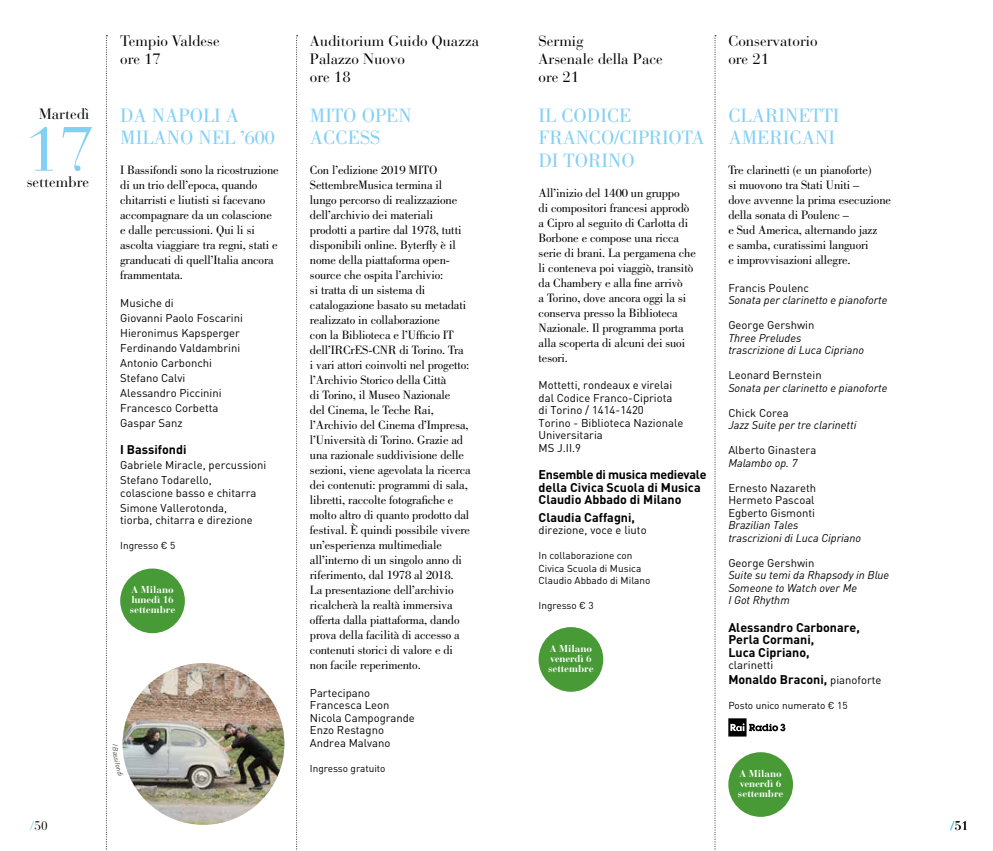
<style>
.page{position:relative;width:993px;height:851px;background:#fff}
.page>*{position:absolute;margin:0;border:0;box-sizing:border-box;transform-origin:0 0}
.t1{font:62.5px "Bauer Bodoni Std";color:#83d0f5}
.t2{font:20px/22.5px "Bodoni Std";color:#83d0f5}
.t3{font:15px/17.5px "Bauer Bodoni Std";color:#000}
.t4{font:12.5px/15px "Bodoni Std";letter-spacing:-.01em;color:#000}
.t5{font:700 12.5px/12.5px "DIN Pro";color:#000}
.t6{font:12.5px "Bauer Bodoni Std";color:#000;scale:.95 1}
.t7{font:11.25px/12.5px "DIN Pro";color:#000}
.t8{font:italic 11.25px/12.5px "DIN Pro";color:#000}
.t9{font:10px/12.5px "DIN Pro";color:#000}
.t10{font:700 10px/10px "Bauer Bodoni Std";color:#fff}
.s1{color:#83d0f5}
.s2{font-weight:400;font-size:11.25px}
.s3{color:#34bbda}
</style>
<div class="page">
<svg style="left:296px;top:35px;width:1px;height:816px"></svg>
<svg style="left:714px;top:35px;width:1px;height:816px"></svg>
<svg style="left:106px;top:35px;width:1px;height:816px"></svg>
<div style="left:120px;top:568px;width:65px;height:65px;background:#479a36;border-radius:50%"></div>
<img style="left:122px;top:663px;width:162px;height:161px;border-radius:81px">
<div style="left:538px;top:627px;width:65px;height:64px;background:#479a36;border-radius:50%"></div>
<div style="left:728px;top:752px;width:64px;height:64px;background:#479a36;border-radius:50%"></div>
<svg style="left:728px;top:718px;width:57px;height:18px"></svg>
<p class="t3" style="left:39px;top:106px;width:51px">Martedì</p>
<h1 class="t1" style="left:25px;top:112px;width:71px">17</h1>
<p class="t3" style="left:27px;top:173px;width:64px">settembre</p>
<p class="t3" style="left:120px;top:33px;width:101px">Tempio Valdese ore 17</p>
<h2 class="t2" style="left:120px;top:104px;width:156px">DA NAPOLI A<br>MILANO NEL ’600</h2>
<p class="t4" style="left:120px;top:162px;width:160px">I Bassifondi sono la ricostruzione di un trio dell’epoca, quando chitarristi e liutisti si facevano accompagnare da un colascione e dalle percussioni. Qui li si ascolta viaggiare tra regni, stati e granducati di quell’Italia ancora frammentata.</p>
<p class="t7" style="left:120px;top:294px;width:124px;line-height:15px">Musiche di<br>Giovanni Paolo Foscarini<br>Hieronimus Kapsperger<br>Ferdinando Valdambrini<br>Antonio Carbonchi<br>Stefano Calvi<br>Alessandro Piccinini<br>Francesco Corbetta<br>Gaspar Sanz</p>
<p class="t5" style="left:120px;top:443px;width:68px">I Bassifondi</p>
<p class="t7" style="left:120px;top:457px;width:148px;line-height:15px">Gabriele Miracle, percussioni<br>Stefano Todarello,</p>
<p class="t7" style="left:120px;top:484px;width:138px;line-height:15px">colascione basso e chitarra<br>Simone Vallerotonda,</p>
<p class="t7" style="left:120px;top:513px;width:134px">tiorba, chitarra e direzione</p>
<p class="t9" style="left:120px;top:539px;width:57px">Ingresso € 5</p>
<p class="t10" style="left:130px;top:584px;width:47px">A Milano lunedì 16 settembre</p>
<p class="t6" style="left:30px;top:817px;width:20px"><span class="s1">/</span>50</p>
<p class="t3" style="left:310px;top:33px;width:171px">Auditorium Guido Quazza<br>Palazzo Nuovo<br>ore 18</p>
<h2 class="t2" style="left:310px;top:104px;width:103px">MITO OPEN<br>ACCESS</h2>
<p class="t4" style="left:310px;top:162px;width:162px">Con l’edizione 2019 MITO<br>SettembreMusica termina il lungo percorso di realizzazione dell’archivio dei materiali prodotti a partire dal 1978, tutti disponibili online. Byterfly è il nome della piattaforma open&shy;source che ospita l’archivio:<br>si tratta di un sistema di catalogazione basato su metadati realizzato in collaborazione<br>con la Biblioteca e l’Ufficio IT dell’IRCrES-CNR di Torino. Tra<br>i vari attori coinvolti nel progetto: l’Archivio Storico della Città<br>di Torino, il Museo Nazionale<br>del Cinema, le Teche Rai, l’Archivio del Cinema d’Impresa, l’Università di Torino. Grazie ad una razionale suddivisione delle sezioni, viene agevolata la ricerca dei contenuti: programmi di sala, libretti, raccolte fotografiche e molto altro di quanto prodotto dal festival. È quindi possibile vivere un’esperienza multimediale all’interno di un singolo anno di riferimento, dal 1978 al 2018.<br>La presentazione dell’archivio ricalcherà la realtà immersiva offerta dalla piattaforma, dando prova della facilità di accesso a contenuti storici di valore e di non facile reperimento.</p>
<p class="t7" style="left:310px;top:686px;width:106px">Partecipano<br>Francesca Leon<br>Nicola Campogrande<br>Enzo Restagno<br>Andrea Malvano</p>
<p class="t9" style="left:310px;top:761px;width:77px">Ingresso gratuito</p>
<p class="t3" style="left:538px;top:33px;width:126px">Sermig<br>Arsenale della Pace ore 21</p>
<h2 class="t2" style="left:538px;top:104px;width:168px">IL CODICE<br>FRANCO/CIPRIOTA<br>DI TORINO</h2>
<p class="t4" style="left:538px;top:185px;width:159px">All’inizio del 1400 un gruppo<br>di compositori francesi approdò a Cipro al seguito di Carlotta di<br>Borbone e compose una ricca serie di brani. La pergamena che li conteneva poi viaggiò, transitò da Chambery e alla fine arrivò<br>a Torino, dove ancora oggi la si conserva presso la Biblioteca<br>Nazionale. Il programma porta alla scoperta di alcuni dei suoi tesori.</p>
<p class="t7" style="left:538px;top:378px;width:146px">Mottetti, rondeaux e virelai dal Codice Franco-Cipriota di Torino / 1414-1420<br>Torino - Biblioteca Nazionale<br>Universitaria<br>MS J.II.9</p>
<p class="t5" style="left:538px;top:468px;width:169px">Ensemble di musica medievale della Civica Scuola di Musica<br>Claudio Abbado di Milano</p>
<p class="t5" style="left:538px;top:510px;width:98px">Claudia Caffagni,</p>
<p class="t7" style="left:538px;top:523px;width:109px">direzione, voce e liuto</p>
<p class="t9" style="left:538px;top:549px;width:113px">In collaborazione con<br>Civica Scuola di Musica<br>Claudio Abbado di Milano</p>
<p class="t9" style="left:538px;top:599px;width:57px">Ingresso € 3</p>
<p class="t10" style="left:548px;top:643px;width:47px">A Milano venerdì 6 settembre</p>
<p class="t3" style="left:728px;top:33px;width:91px">Conservatorio ore 21</p>
<h2 class="t2" style="left:728px;top:104px;width:113px">CLARINETTI<br>AMERICANI</h2>
<p class="t4" style="left:728px;top:162px;width:164px">Tre clarinetti (e un pianoforte)<br>si muovono tra Stati Uniti –<br>dove avvenne la prima esecuzione della sonata di Poulenc –<br>e Sud America, alternando jazz<br>e samba, curatissimi languori<br>e improvvisazioni allegre.</p>
<p class="t7" style="left:728px;top:281px;width:82px">Francis Poulenc</p>
<p class="t8" style="left:728px;top:293px;width:161px">Sonata per clarinetto e pianoforte</p>
<p class="t7" style="left:728px;top:318px;width:88px">George Gershwin</p>
<p class="t8" style="left:728px;top:330px;width:137px">Three Preludes<br>trascrizione di Luca Cipriano</p>
<p class="t7" style="left:728px;top:368px;width:95px">Leonard Bernstein</p>
<p class="t8" style="left:728px;top:380px;width:161px">Sonata per clarinetto e pianoforte</p>
<p class="t7" style="left:728px;top:406px;width:62px">Chick Corea</p>
<p class="t8" style="left:728px;top:418px;width:129px">Jazz Suite per tre clarinetti</p>
<p class="t7" style="left:728px;top:443px;width:89px">Alberto Ginastera</p>
<p class="t8" style="left:728px;top:455px;width:70px">Malambo op. 7</p>
<p class="t7" style="left:728px;top:481px;width:89px">Ernesto Nazareth<br>Hermeto Pascoal<br>Egberto Gismonti</p>
<p class="t8" style="left:728px;top:518px;width:134px">Brazilian Tales<br>trascrizioni di Luca Cipriano</p>
<p class="t7" style="left:728px;top:556px;width:88px">George Gershwin</p>
<p class="t8" style="left:728px;top:568px;width:162px">Suite su temi da Rhapsody in Blue<br>Someone to Watch over Me<br>I Got Rhythm</p>
<p class="t5" style="left:728px;top:620px;width:133px">Alessandro Carbonare,<br>Perla Cormani,<br>Luca Cipriano,</p>
<p class="t7" style="left:728px;top:658px;width:46px">clarinetti</p>
<p class="t5" style="left:728px;top:673px;width:154px">Monaldo Braconi, <span class="s2">pianoforte</span></p>
<p class="t9" style="left:728px;top:699px;width:121px">Posto unico numerato € 15</p>
<p class="t10" style="left:737px;top:768px;width:47px">A Milano venerdì 6 settembre</p>
<p class="t6" style="left:949px;top:817px;width:20px"><span class="s3">/</span>51</p>
</div>
